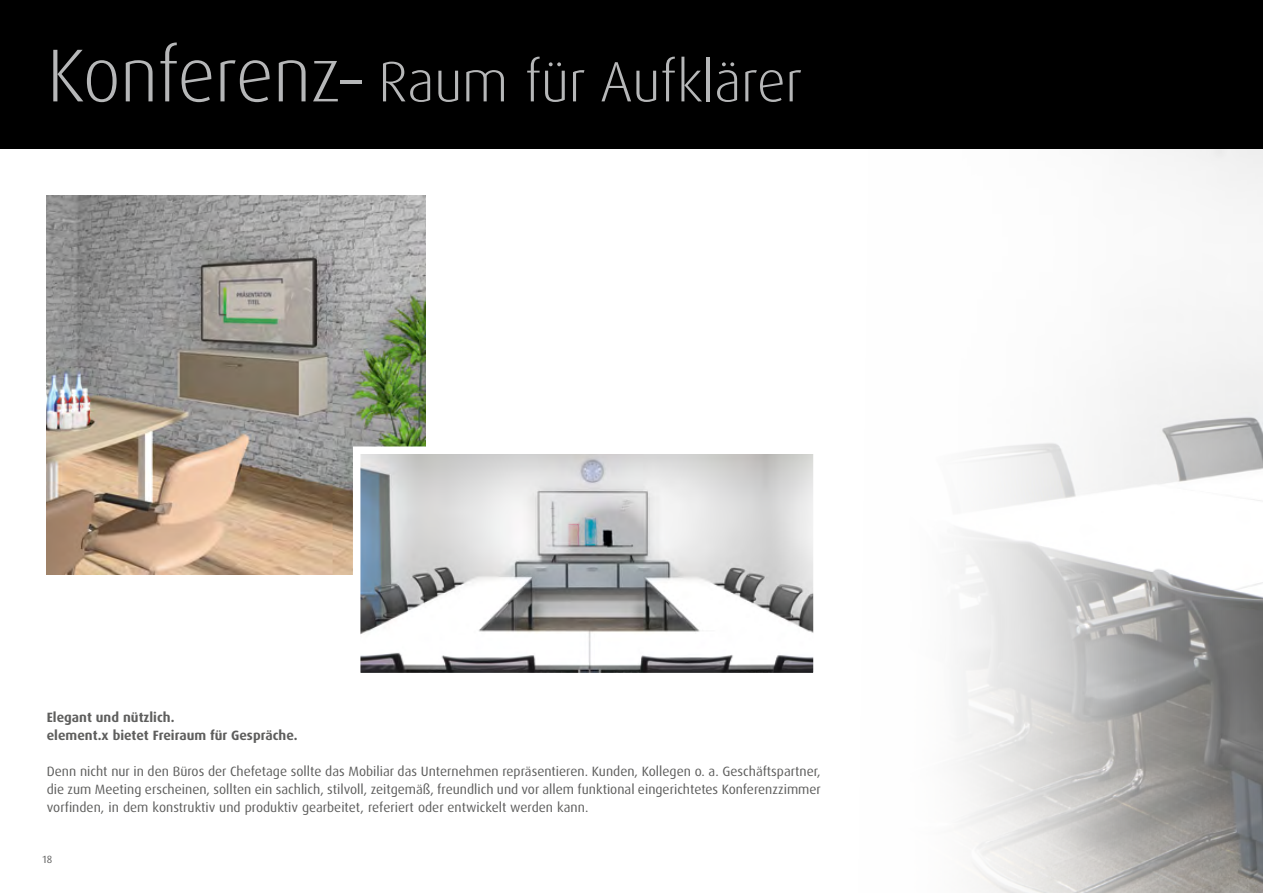
<style>
.page{position:relative;width:1263px;height:893px;background:#fff}
.page>*{position:absolute;margin:0;border:0;box-sizing:border-box;transform-origin:0 0}
.t1{font:300 57px "Dax OT";letter-spacing:-.01em;color:#b6b7b8}
.t2{font:13.5px/18px "Dax OT";color:#5e5e5d;text-align:justify}
.t3{font:700 13.5px/18px "Dax OT";color:#5e5e5d}
.t4{font:10.5px "Dax OT";color:#5e5e5d}
.s1{font-size:75px}
.s2{font-weight:400}
</style>
<div class="page">
<img style="left:1154px;top:149px;width:109px;height:744px">
<svg style="left:957px;top:363px;width:197px;height:530px"></svg>
<div style="left:0;top:0;width:1263px;height:149px;background:#000"></div>
<img style="left:47px;top:196px;width:378px;height:378px">
<img style="left:362px;top:455px;width:450px;height:216px">
<div style="left:353px;top:446px;width:468px;height:234px;border:8px solid #fff"></div>
<h1 class="t1" style="left:47px;top:46px;width:757px"><span class="s1">Konferenz</span><span class="s2">–</span> Raum für Aufklärer</h1>
<p class="t3" style="left:47px;top:709px;width:252px">Elegant und nützlich.<br>element.x bietet Freiraum für Gespräche.</p>
<p class="t2" style="left:47px;top:763px;width:776px">Denn nicht nur in den Büros der Chefetage sollte das Mobiliar das Unternehmen repräsentieren. Kunden, Kollegen o. a. Geschäftspartner, die zum Meeting erscheinen, sollten ein sachlich, stilvoll, zeitgemäß, freundlich und vor allem funktional eingerichtetes Konferenzzimmer vorfinden, in dem konstruktiv und produktiv gearbeitet, referiert oder entwickelt werden kann.</p>
<p class="t4" style="left:43px;top:853px;width:11px">18</p>
</div>
